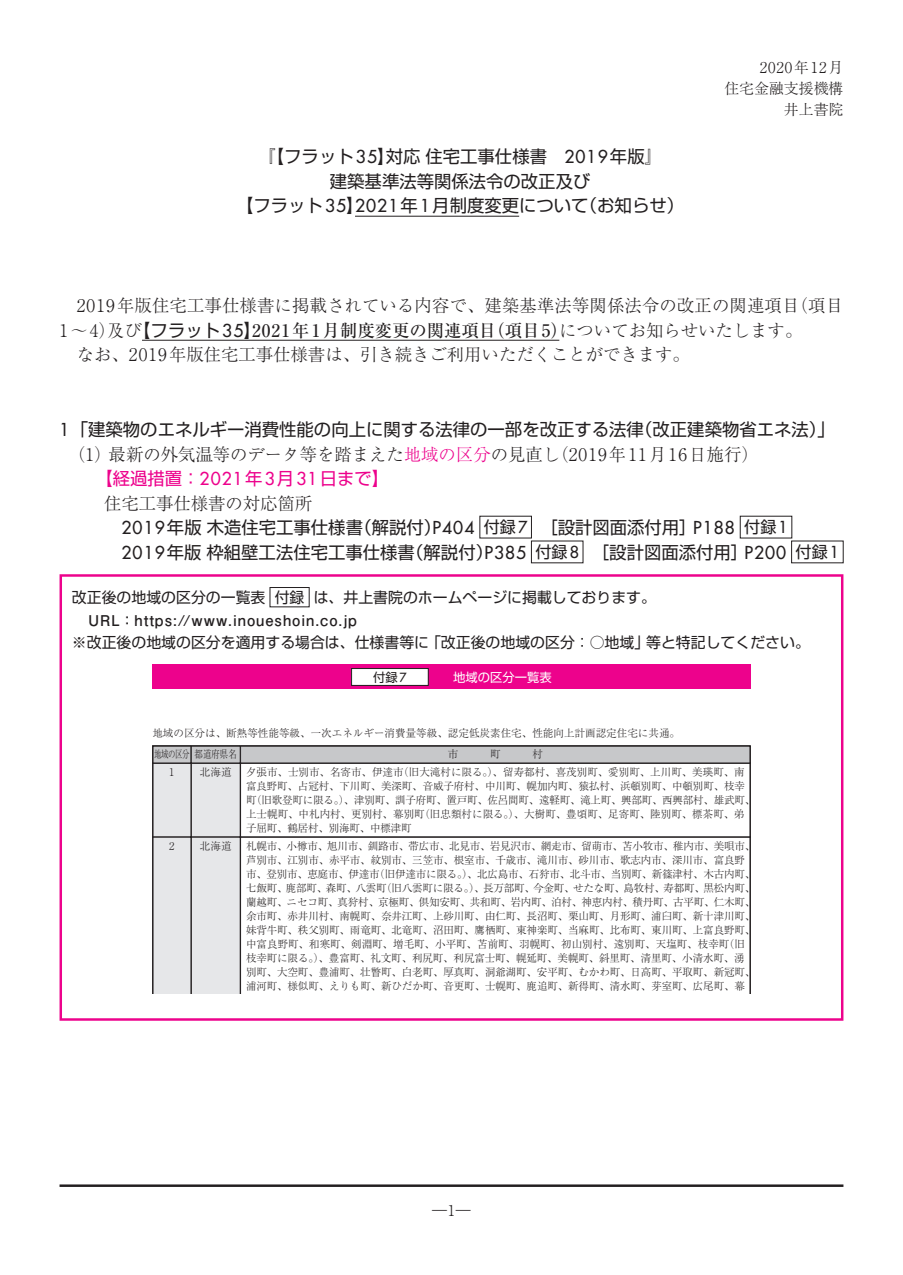
<style>
.page{position:relative;width:903px;height:1275px;background:#fff}
.page>*{position:absolute;margin:0;border:0;box-sizing:border-box;transform-origin:0 0}
.t1{font:17.32px/24.8px "Shin Go Pro";color:#231f20;text-align:center}
.t2{font:300 17.32px "Ryumin Pro";color:#231f20}
.t3{font:500 17.32px "Ryumin Pro";color:#231f20}
.t4{font:17.32px "Shin Go Pro";color:#ed028c}
.t5{font:14.88px "Shin Go Pro";color:#231f20}
.t6{font:700 14.88px "Futo Go B101 Pro";letter-spacing:.06em;color:#231f20}
.t7{font:300 14.88px/21.2px "Ryumin Pro";color:#231f20;text-align:right}
.t8{font:12.25px "Shin Go Pro";color:#fff}
.t9{font:12.25px "Shin Go Pro";color:#231f20}
.t10{font:300 10.5px/14px "Ryumin Pro";letter-spacing:-.015em;color:#231f20}
.t11{font:300 10.5px "Ryumin Pro";letter-spacing:-.015em;color:#231f20;scale:.7 1}
.s1{font-family:"Futura Std";font-weight:500}
.s2{font-weight:300}
.s3{font-family:"Shin Go Pro";font-weight:400}
.s4{font-family:"Futura Std"}
.s5{color:#ed028c}
.s6{font-size:16.1px}
.s7{font-family:"Futura Std";font-weight:500;font-size:16.1px}
</style>
<div class="page">
<hr style="left:355px;top:216px;width:164px;height:1px;background:#231f20">
<hr style="left:142px;top:340px;width:417px;height:1px;background:#231f20">
<div style="left:60px;top:574px;width:783px;height:447px;border:2px solid #ed028c"></div>
<hr style="left:60px;top:1184px;width:783px;height:3px;background:#231f20">
<div style="left:270px;top:587px;width:39px;height:20px;border:1px solid #231f20"></div>
<div style="left:152px;top:665px;width:598px;height:24px;background:#ed028c"></div>
<div style="left:352px;top:668px;width:76px;height:17px;background:#fff"></div>
<div style="left:351px;top:668px;width:78px;height:18px;border:1px solid #231f20"></div>
<div style="left:191px;top:763px;width:49px;height:74px;background:#e6e7e9"></div>
<div style="left:191px;top:763px;width:49px;height:74px;border:1px solid #231f20"></div>
<div style="left:191px;top:837px;width:49px;height:172px;background:#e6e7e9"></div>
<div style="left:191px;top:837px;width:49px;height:172px;border:1px solid #231f20"></div>
<div style="left:153px;top:763px;width:38px;height:74px;background:#e6e7e9"></div>
<div style="left:152px;top:763px;width:39px;height:74px;border:1px solid #231f20"></div>
<div style="left:153px;top:837px;width:38px;height:172px;background:#e6e7e9"></div>
<div style="left:240px;top:763px;width:510px;height:74px;border:1px solid #231f20"></div>
<div style="left:153px;top:746px;width:38px;height:17px;background:#c7c8ca"></div>
<div style="left:191px;top:746px;width:49px;height:17px;background:#c7c8ca"></div>
<div style="left:241px;top:746px;width:509px;height:17px;background:#c7c8ca"></div>
<div style="left:150px;top:994px;width:603px;height:17px;background:#fff"></div>
<h1 class="t1" style="left:236px;top:142px;width:449px">『【フラット<span class="s1">35</span>】対応住宅工事仕様書 <span class="s1">2019</span>年版』<br>建築基準法等関係法令の改正及び<br>【フラット<span class="s1">35</span>】<span class="s1">2021</span>年<span class="s1">1</span>月制度変更について（お知らせ）</h1>
<h2 class="t7" style="left:724px;top:55px;width:121px">2020年12月<br>住宅金融支援機構井上書院</h2>
<h1 class="t2" style="left:77px;top:292px;width:768px">2019年版住宅工事仕様書に掲載されている内容で、建築基準法等関係法令の改正の関連項目（項目</h1>
<h1 class="t3" style="left:59px;top:316px;width:744px"><span class="s2">1～4）及び</span><span class="s3">【フラット</span><span class="s4">35</span><span class="s3">】</span>2021年1月制度変更の関連項目（項目5）<span class="s2">についてお知らせいたします。</span></h1>
<h1 class="t2" style="left:77px;top:341px;width:615px">なお、2019年版住宅工事仕様書は、引き続きご利用いただくことができます。</h1>
<h1 class="t1" style="left:59px;top:415px;width:777px"><span class="s1">1</span>「建築物のエネルギー消費性能の向上に関する法律の一部を改正する法律（改正建築物省エネ法）」</h1>
<h1 class="t2" style="left:68px;top:440px;width:692px">（1）最新の外気温等のデータ等を踏まえた<span class="s5">地域の区分</span>の見直し（2019年11月16日施行）</h1>
<h1 class="t4" style="left:95px;top:465px;width:295px">【経過措置：<span class="s1">2021</span>年<span class="s1">3</span>月<span class="s1">31</span>日まで】</h1>
<h1 class="t2" style="left:104px;top:490px;width:210px">住宅工事仕様書の対応箇所</h1>
<h1 class="t1" style="left:121px;top:513px;width:719px;text-align:left"><span class="s1">2019</span>年版木造住宅工事仕様書（解説付）<span class="s1">P404</span> <span class="s6">付録</span><span class="s7">7</span> ［設計図面添付用］<span class="s1">P188</span> <span class="s6">付録</span><span class="s7">1<br></span><span class="s1">2019</span>年版枠組壁工法住宅工事仕様書（解説付）<span class="s1">P385</span> <span class="s6">付録</span><span class="s7">8</span> ［設計図面添付用］<span class="s1">P200</span> <span class="s6">付録</span><span class="s7">1</span></h1>
<h2 class="t5" style="left:72px;top:585px;width:586px">改正後の地域の区分の一覧表 付録 は、井上書院のホームページに掲載しております。</h2>
<h2 class="t6" style="left:88px;top:608px;width:270px">URL：https://www.inoueshoin.co.jp</h2>
<h2 class="t5" style="left:72px;top:630px;width:739px">※改正後の地域の区分を適用する場合は、仕様書等に「改正後の地域の区分：○地域」等と特記してください。</h2>
<p class="t9" style="left:373px;top:667px;width:35px">付録<span class="s1">7</span></p>
<p class="t8" style="left:453px;top:667px;width:100px">地域の区分一覧表</p>
<p class="t10" style="left:152px;top:725px;width:529px">地域の区分は、断熱等性能等級、一次エネルギー消費量等級、認定低炭素住宅、性能向上計画認定住宅に共通。</p>
<p class="t10" style="left:200px;top:764px;width:33px">北海道</p>
<p class="t11" style="left:154px;top:746px;width:120px">地域の区分 都道府県名</p>
<p class="t10" style="left:246px;top:764px;width:511px">夕張市、士別市、名寄市、伊達市（旧大滝村に限る。）、留寿都村、喜茂別町、愛別町、上川町、美瑛町、南富良野町、占冠村、下川町、美深町、音威子府村、中川町、幌加内町、猿払村、浜頓別町、中頓別町、枝幸町（旧歌登町に限る。）、津別町、訓子府町、置戸町、佐呂間町、遠軽町、滝上町、興部町、西興部村、雄武町、上士幌町、中札内村、更別村、幕別町（旧忠類村に限る。）、大樹町、豊頃町、足寄町、陸別町、標茶町、弟子屈町、鶴居村、別海町、中標津町</p>
<p class="t10" style="left:246px;top:838px;width:511px">札幌市、小樽市、旭川市、釧路市、帯広市、北見市、岩見沢市、網走市、留萌市、苫小牧市、稚内市、美唄市、芦別市、江別市、赤平市、紋別市、三笠市、根室市、千歳市、滝川市、砂川市、歌志内市、深川市、富良野市、登別市、恵庭市、伊達市（旧伊達市に限る。）、北広島市、石狩市、北斗市、当別町、新篠津村、木古内町、七飯町、鹿部町、森町、八雲町（旧八雲町に限る。）、長万部町、今金町、せたな町、島牧村、寿都町、黒松内町、蘭越町、ニセコ町、真狩村、京極町、倶知安町、共和町、岩内町、泊村、神恵内村、積丹町、古平町、仁木町、余市町、赤井川村、南幌町、奈井江町、上砂川町、由仁町、長沼町、栗山町、月形町、浦臼町、新十津川町、妹背牛町、秩父別町、雨竜町、北竜町、沼田町、鷹栖町、東神楽町、当麻町、比布町、東川町、上富良野町、中富良野町、和寒町、剣淵町、増毛町、小平町、苫前町、羽幌町、初山別村、遠別町、天塩町、枝幸町（旧枝幸町に限る。）、豊富町、礼文町、利尻町、利尻富士町、幌延町、美幌町、斜里町、清里町、小清水町、湧別町、大空町、豊浦町、壮瞥町、白老町、厚真町、洞爺湖町、安平町、むかわ町、日高町、平取町、新冠町、浦河町、様似町、えりも町、新ひだか町、音更町、士幌町、鹿追町、新得町、清水町、芽室町、広尾町、幕</p>
<p class="t10" style="left:169px;top:764px;width:7px">1</p>
<p class="t10" style="left:200px;top:838px;width:33px">北海道</p>
<p class="t10" style="left:169px;top:838px;width:7px">2</p>
<h2 class="t7" style="left:432px;top:1199px;width:40px">―1―</h2>
</div>
